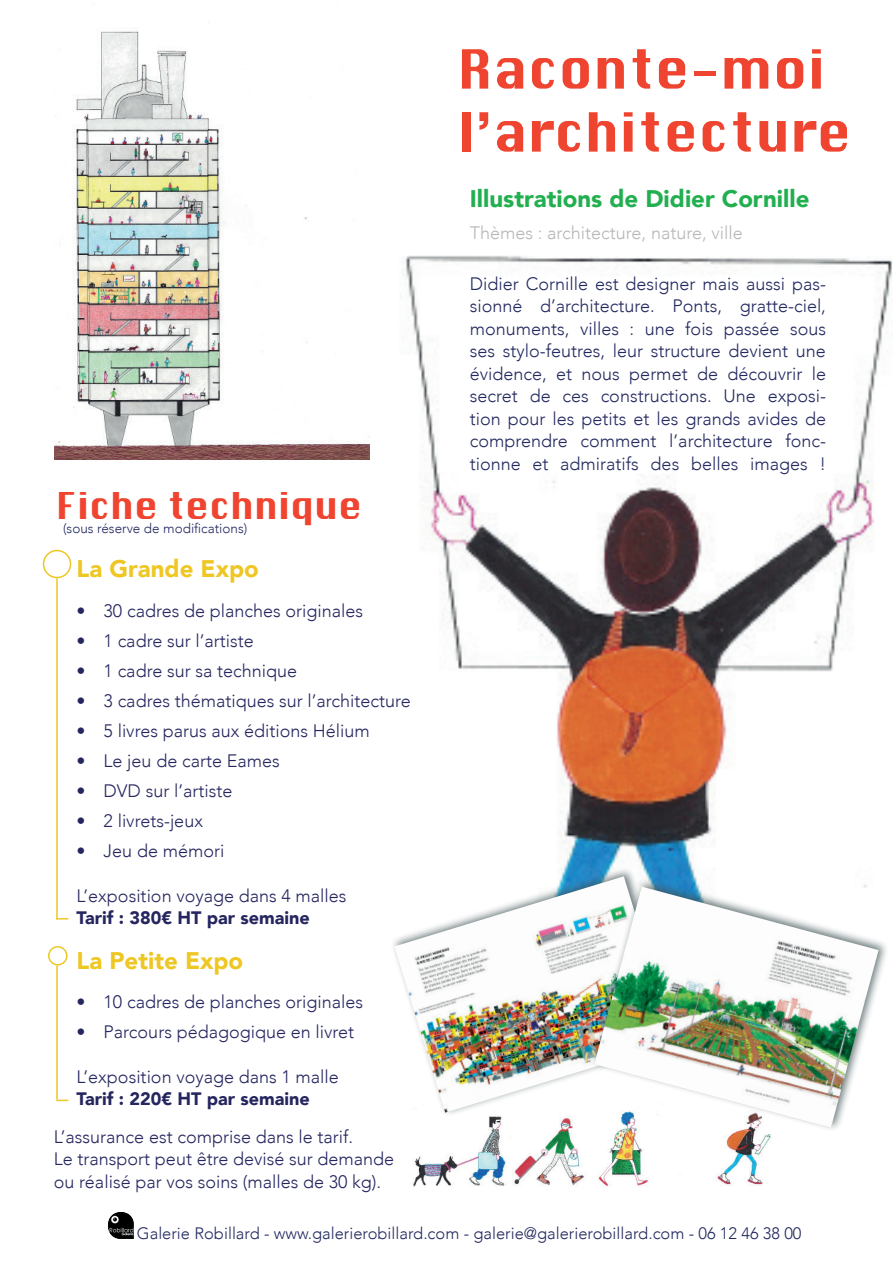
<style>
.page{position:relative;width:893px;height:1263px;background:#fff}
.page>*{position:absolute;margin:0;border:0;box-sizing:border-box;transform-origin:0 0}
.t1{font:52.5px/63px "Silom";color:#ef4530}
.t2{font:36px "Silom";color:#ef4530}
.t3{font:900 24px "Avenir";color:#22af50}
.t4{font:900 24px "Avenir";color:#eec724}
.t5{font:300 18px/22.5px "Avenir";color:#25265f}
.t6{font:300 18px/22.5px "Avenir";color:#23295f;text-align:justify}
.t7{font:900 18px "Avenir";color:#25265f}
.t8{font:300 18px "Avenir";color:#b6b7b7}
.t9{font:300 16.5px "Avenir";color:#23295f}
.t10{font:300 13.5px "Avenir";color:#23295f}
</style>
<div class="page">
<img style="left:413px;top:1117px;width:358px;height:70px">
<img style="left:361px;top:255px;width:532px;height:622px">
<img style="left:108px;top:1213px;width:25px;height:26px">
<hr style="left:56px;top:578px;width:2px;height:341px;background:#eec724">
<div style="left:43px;top:550px;width:28px;height:28px;border:2px solid #eec724;border-radius:50%"></div>
<hr style="left:56px;top:965px;width:2px;height:135px;background:#eec724">
<svg style="left:56px;top:1100px;width:12px;height:1px"></svg>
<div style="left:48px;top:946px;width:20px;height:19px;border:2px solid #eec724;border-radius:50%"></div>
<div style="left:391px;top:866px;width:294px;height:251px;background:#405355;opacity:.75"></div>
<img style="left:394px;top:876px;width:281px;height:236px">
<div style="left:590px;top:877px;width:299px;height:255px;background:#405355;opacity:.75"></div>
<img style="left:594px;top:887px;width:284px;height:240px">
<img style="left:54px;top:3px;width:316px;height:456px">
<h2 class="t2" style="left:56px;top:485px;width:308px">Fiche technique</h2>
<p class="t10" style="left:63px;top:520px;width:186px">(sous réserve de modifications)</p>
<h3 class="t4" style="left:77px;top:548px;width:184px">La Grande Expo</h3>
<p class="t5" style="left:77px;top:599px;width:288px">• 30 cadres de planches originales</p>
<p class="t5" style="left:77px;top:629px;width:179px">• 1 cadre sur l’artiste</p>
<p class="t5" style="left:77px;top:659px;width:222px">• 1 cadre sur sa technique</p>
<p class="t5" style="left:77px;top:689px;width:336px">• 3 cadres thématiques sur l’architecture</p>
<p class="t5" style="left:77px;top:719px;width:295px">• 5 livres parus aux éditions Hélium</p>
<p class="t5" style="left:77px;top:749px;width:205px">• Le jeu de carte Eames</p>
<p class="t5" style="left:77px;top:779px;width:157px">• DVD sur l’artiste</p>
<p class="t5" style="left:77px;top:809px;width:128px">• 2 livrets-jeux</p>
<p class="t5" style="left:77px;top:839px;width:149px">• Jeu de mémori</p>
<p class="t5" style="left:77px;top:884px;width:271px">L’exposition voyage dans 4 malles</p>
<p class="t7" style="left:77px;top:903px;width:235px">Tarif : 380€ HT par semaine</p>
<h3 class="t4" style="left:77px;top:940px;width:168px">La Petite Expo</h3>
<p class="t5" style="left:77px;top:990px;width:288px">• 10 cadres de planches originales</p>
<p class="t5" style="left:77px;top:1020px;width:279px">• Parcours pédagogique en livret</p>
<p class="t5" style="left:77px;top:1065px;width:264px">L’exposition voyage dans 1 malle</p>
<p class="t7" style="left:77px;top:1083px;width:235px">Tarif : 220€ HT par semaine</p>
<p class="t5" style="left:54px;top:1125px;width:342px">L’assurance est comprise dans le tarif.<br>Le transport peut être devisé sur demande ou réalisé par vos soins (malles de 30 kg).</p>
<h1 class="t1" style="left:458px;top:39px;width:395px">Raconte-moi l’architecture</h1>
<h3 class="t3" style="left:470px;top:178px;width:341px">Illustrations de Didier Cornille</h3>
<p class="t8" style="left:470px;top:222px;width:274px">Thèmes : architecture, nature, ville</p>
<p class="t6" style="left:470px;top:272px;width:358px">Didier Cornille est designer mais aussi pas&shy;sionné d’architecture. Ponts, gratte-ciel, monuments, villes : une fois passée sous ses stylo-feutres, leur structure devient une évidence, et nous permet de découvrir le secret de ces constructions. Une exposi&shy;tion pour les petits et les grands avides de comprendre comment l’architecture fonc&shy;tionne et admiratifs des belles images !</p>
<p class="t9" style="left:137px;top:1223px;width:666px">Galerie Robillard - www.galerierobillard.com - galerie@galerierobillard.com - 06 12 46 38 00</p>
</div>
